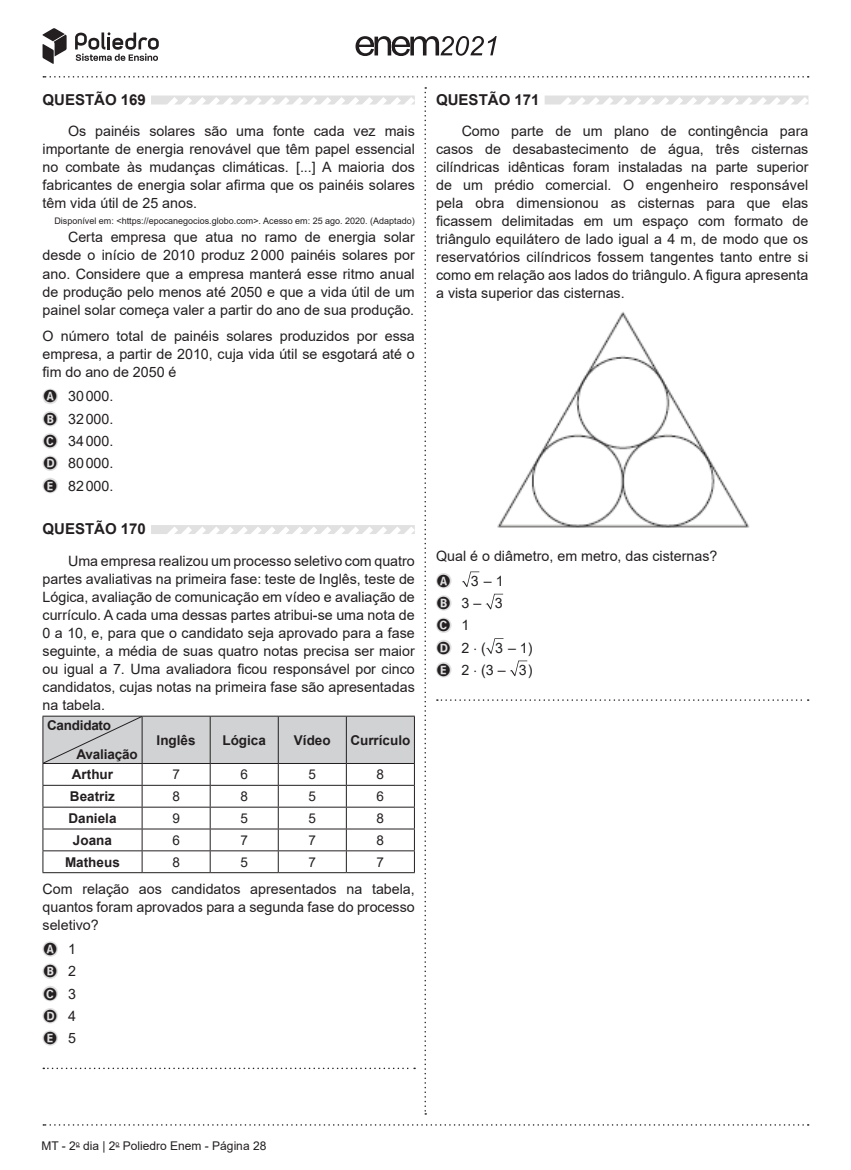
<style>
.page{position:relative;width:851px;height:1170px;background:#fff}
.page>*{position:absolute;margin:0;border:0;box-sizing:border-box;transform-origin:0 0}
.t1{font:700 15px "Arial";color:#231f20}
.t2{font:14.25px/18px "Arial";color:#231f20;text-align:justify}
.t3{font:700 13.5px "Arial";color:#231f20}
.t4{font:13.5px "Arial";color:#231f20}
.t5{font:700 13.5px/29px "Arial";letter-spacing:-.02em;color:#231f20}
.t6{font:12px "Arial";color:#231f20}
.t7{font:9px "Arial";color:#231f20}
</style>
<div class="page">
<svg style="left:43px;top:76px;width:765px;height:2px"></svg>
<svg style="left:43px;top:1124px;width:765px;height:1px"></svg>
<svg style="left:355px;top:36px;width:141px;height:20px"></svg>
<svg style="left:43px;top:28px;width:24px;height:36px"></svg>
<svg style="left:75px;top:32px;width:84px;height:29px"></svg>
<svg style="left:437px;top:699px;width:371px;height:1px"></svg>
<svg style="left:544px;top:95px;width:265px;height:10px"></svg>
<img style="left:497px;top:311px;width:253px;height:217px">
<svg style="left:462px;top:571px;width:17px;height:16px"></svg>
<svg style="left:485px;top:593px;width:18px;height:16px"></svg>
<svg style="left:486px;top:638px;width:17px;height:15px"></svg>
<svg style="left:510px;top:660px;width:17px;height:16px"></svg>
<svg style="left:43px;top:87px;width:383px;height:1027px"></svg>
<p class="t1" style="left:43px;top:89px;width:105px">QUESTÃO 169</p>
<p class="t2" style="left:43px;top:122px;width:374px;text-indent:26px">Os painéis solares são uma fonte cada vez mais importante de energia renovável que têm papel essencial no combate às mudanças climáticas. [...] A maioria dos fabricantes de energia solar afirma que os painéis solares têm vida útil de 25 anos.</p>
<p class="t7" style="left:54px;top:215px;width:362px">Disponível em: &lt;https://epocanegocios.globo.com&gt;. Acesso em: 25 ago. 2020. (Adaptado)</p>
<p class="t2" style="left:43px;top:228px;width:374px;text-indent:26px">Certa empresa que atua no ramo de energia solar desde o início de 2010 produz 2000 painéis solares por ano. Considere que a empresa manterá esse ritmo anual de produção pelo menos até 2050 e que a vida útil de um painel solar começa valer a partir do ano de sua produção.</p>
<p class="t2" style="left:43px;top:327px;width:374px">O número total de painéis solares produzidos por essa empresa, a partir de 2010, cuja vida útil se esgotará até o fim do ano de 2050 é</p>
<p class="t2" style="left:68px;top:385px;width:47px;line-height:22.2px">30000.<br>32000.<br>34000.<br>80000.<br>82000.</p>
<p class="t1" style="left:43px;top:518px;width:105px">QUESTÃO 170</p>
<p class="t2" style="left:43px;top:551px;width:374px;text-indent:26px">Uma empresa realizou um processo seletivo com quatro partes avaliativas na primeira fase: teste de Inglês, teste de Lógica, avaliação de comunicação em vídeo e avaliação de currículo. A cada uma dessas partes atribui-se uma nota de 0 a 10, e, para que o candidato seja aprovado para a fase seguinte, a média de suas quatro notas precisa ser maior ou igual a 7. Uma avaliadora ficou responsável por cinco candidatos, cujas notas na primeira fase são apresentadas na tabela.</p>
<p class="t5" style="left:76px;top:711px;width:63px;text-indent:-29px">Candidato<br>Avaliação</p>
<p class="t3" style="left:157px;top:730px;width:41px">Inglês</p>
<p class="t3" style="left:222px;top:730px;width:45px">Lógica</p>
<p class="t3" style="left:294px;top:730px;width:38px">Vídeo</p>
<p class="t3" style="left:350px;top:730px;width:62px">Currículo</p>
<p class="t3" style="left:72px;top:765px;width:43px">Arthur</p>
<p class="t4" style="left:172px;top:765px;width:9px">7</p>
<p class="t4" style="left:240px;top:765px;width:9px">6</p>
<p class="t4" style="left:308px;top:765px;width:9px">5</p>
<p class="t4" style="left:376px;top:765px;width:9px">8</p>
<p class="t3" style="left:70px;top:786px;width:47px">Beatriz</p>
<p class="t4" style="left:172px;top:787px;width:9px">8</p>
<p class="t4" style="left:240px;top:787px;width:9px">8</p>
<p class="t4" style="left:308px;top:787px;width:9px">5</p>
<p class="t4" style="left:376px;top:787px;width:9px">6</p>
<p class="t3" style="left:68px;top:808px;width:50px">Daniela</p>
<p class="t4" style="left:172px;top:808px;width:9px">9</p>
<p class="t4" style="left:240px;top:808px;width:9px">5</p>
<p class="t4" style="left:308px;top:808px;width:9px">5</p>
<p class="t4" style="left:376px;top:808px;width:9px">8</p>
<p class="t3" style="left:73px;top:830px;width:41px">Joana</p>
<p class="t4" style="left:172px;top:830px;width:9px">6</p>
<p class="t4" style="left:240px;top:830px;width:9px">7</p>
<p class="t4" style="left:308px;top:830px;width:9px">7</p>
<p class="t4" style="left:376px;top:830px;width:9px">8</p>
<p class="t3" style="left:65px;top:852px;width:56px">Matheus</p>
<p class="t4" style="left:172px;top:852px;width:9px">8</p>
<p class="t4" style="left:240px;top:852px;width:9px">5</p>
<p class="t4" style="left:308px;top:852px;width:9px">7</p>
<p class="t4" style="left:376px;top:852px;width:9px">7</p>
<p class="t2" style="left:43px;top:879px;width:374px">Com relação aos candidatos apresentados na tabela, quantos foram aprovados para a segunda fase do processo seletivo?</p>
<p class="t2" style="left:68px;top:937px;width:9px;line-height:22.2px">1<br>2<br>3<br>4<br>5</p>
<p class="t1" style="left:436px;top:89px;width:105px">QUESTÃO 171</p>
<p class="t2" style="left:436px;top:122px;width:374px;text-indent:26px">Como parte de um plano de contingência para casos de desabastecimento de água, três cisternas cilíndricas idênticas foram instaladas na parte superior de um prédio comercial. O engenheiro responsável pela obra dimensionou as cisternas para que elas ficassem delimitadas em um espaço com formato de triângulo equilátero de lado igual a 4 m, de modo que os reservatórios cilíndricos fossem tangentes tanto entre si como em relação aos lados do triângulo. A figura apresenta a vista superior das cisternas.</p>
<p class="t2" style="left:471px;top:544px;width:248px;line-height:24.5px;text-indent:-35px">Qual é o diâmetro, em metro, das cisternas?<br>3 – 1</p>
<p class="t2" style="left:461px;top:591px;width:72px;line-height:22.2px;text-align:left">3 – 3<br>1<br>2 ⋅ ( 3 – 1)<br>2 ⋅ (3 – 3)</p>
<p class="t6" style="left:41px;top:1137px;width:226px">MT - 2<sup>o</sup> dia | 2<sup>o</sup> Poliedro Enem - Página 28</p>
</div>
